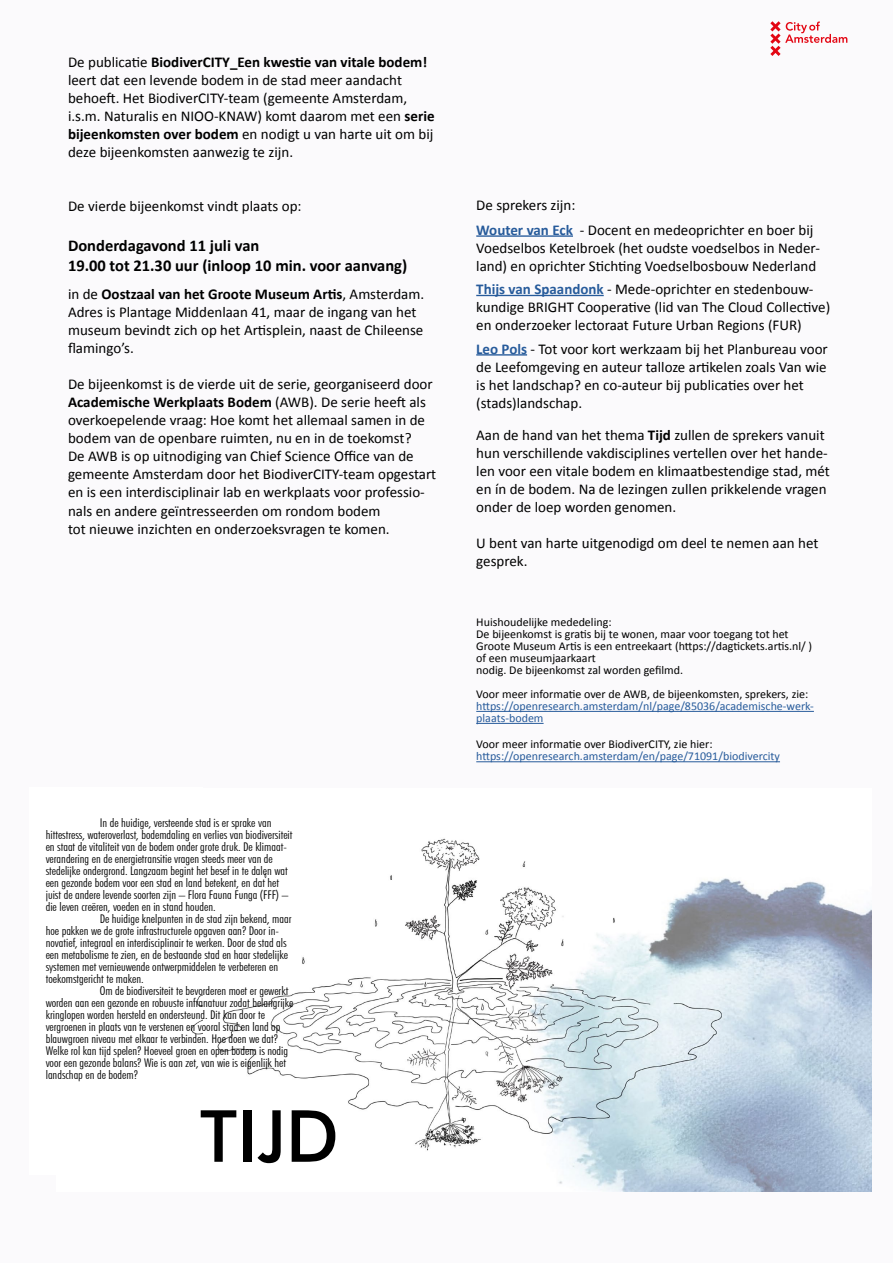
<style>
.page{position:relative;width:893px;height:1263px;background:#fff}
.page>*{position:absolute;margin:0;border:0;box-sizing:border-box;transform-origin:0 0}
.t1{font:500 72px "Futura BT";color:#000}
.t2{font:700 16.5px/19.8px "Calibri";color:#000}
.t3{font:15px/18px "Calibri";color:#000}
.t4{font:300 condensed 12px "Futura BT";color:#000;scale:1.1 1}
.t5{font:12px/12px "Calibri";color:#000}
.t6{font:12px/12px "Calibri";color:#275b9b}
.s1{font-weight:700}
.s2{font-weight:700;color:#275b9b}
</style>
<div class="page">
<img style="left:202px;top:838px;width:670px;height:353px">
<hr style="left:476px;top:235px;width:97px;height:2px;background:#275b9b">
<hr style="left:476px;top:295px;width:128px;height:1px;background:#275b9b">
<hr style="left:476px;top:354px;width:51px;height:2px;background:#275b9b">
<hr style="left:476px;top:711px;width:338px;height:1px;background:#275b9b">
<hr style="left:476px;top:723px;width:68px;height:1px;background:#275b9b">
<hr style="left:476px;top:761px;width:304px;height:1px;background:#275b9b">
<svg style="left:770px;top:21px;width:77px;height:35px"></svg>
<p class="t3" style="left:68px;top:53px;width:368px">De publicatie <span class="s1">BiodiverCITY_Een kwestie van vitale bodem! </span>leert dat een levende bodem in de stad meer aandacht behoeft. Het BiodiverCITY-team (gemeente Amsterdam, i.s.m. Naturalis en NIOO-KNAW) komt daarom met een <span class="s1">serie bijeenkomsten over bodem</span> en nodigt u van harte uit om bij deze bijeenkomsten aanwezig te zijn.</p>
<p class="t3" style="left:68px;top:197px;width:235px">De vierde bijeenkomst vindt plaats op:</p>
<p class="t2" style="left:68px;top:235px;width:341px">Donderdagavond 11 juli van<br>19.00 tot 21.30 uur (inloop 10 min. voor aanvang)</p>
<p class="t3" style="left:68px;top:286px;width:358px">in de <span class="s1">Oostzaal van het Groote Museum Artis</span>, Amsterdam.<br>Adres is Plantage Middenlaan 41, maar de ingang van het museum bevindt zich op het Artisplein, naast de Chileense flamingo’s.</p>
<p class="t3" style="left:68px;top:376px;width:370px">De bijeenkomst is de vierde uit de serie, georganiseerd door <span class="s1">Academische Werkplaats Bodem</span> (AWB). De serie heeft als overkoepelende vraag: Hoe komt het allemaal samen in de bodem van de openbare ruimten, nu en in de toekomst?<br>De AWB is op uitnodiging van Chief Science Office van de gemeente Amsterdam door het BiodiverCITY-team opgestart en is een interdisciplinair lab en werkplaats voor professio&shy;nals en andere geïntresseerden om rondom bodem<br>tot nieuwe inzichten en onderzoeksvragen te komen.</p>
<p class="t4" style="left:100px;top:815px;width:158px">In de huidige, versteende stad is er sprake van</p>
<p class="t4" style="left:46px;top:827px;width:226px">hittestress, wateroverlast, bodemdaling en verlies van biodiversiteit</p>
<p class="t4" style="left:46px;top:839px;width:221px">en staat de vitaliteit van de bodem onder grote druk. De klimaat-</p>
<p class="t4" style="left:46px;top:851px;width:208px">verandering en de energietransitie vragen steeds meer van de</p>
<p class="t4" style="left:46px;top:863px;width:222px">stedelijke ondergrond. Langzaam begint het besef in te dalen wat</p>
<p class="t4" style="left:46px;top:875px;width:214px">een gezonde bodem voor een stad en land betekent, en dat het</p>
<p class="t4" style="left:46px;top:887px;width:222px">juist de andere levende soorten zijn – Flora Fauna Funga (FFF) –</p>
<p class="t4" style="left:46px;top:899px;width:156px">die leven creëren, voeden en in stand houden.</p>
<p class="t4" style="left:100px;top:911px;width:176px">De huidige knelpunten in de stad zijn bekend, maar</p>
<p class="t4" style="left:46px;top:923px;width:213px">hoe pakken we de grote infrastructurele opgaven aan? Door in-</p>
<p class="t4" style="left:46px;top:935px;width:221px">novatief, integraal en interdisciplinair te werken. Door de stad als</p>
<p class="t4" style="left:46px;top:947px;width:222px">een metabolisme te zien, en de bestaande stad en haar stedelijke</p>
<p class="t4" style="left:46px;top:959px;width:213px">systemen met vernieuwende ontwerpmiddelen te verbeteren en</p>
<p class="t4" style="left:46px;top:971px;width:91px">toekomstgericht te maken.</p>
<p class="t4" style="left:100px;top:983px;width:173px">Om de biodiversiteit te bevorderen moet er gewerkt</p>
<p class="t4" style="left:46px;top:995px;width:227px">worden aan een gezonde en robuuste infranatuur zodat belangrijke</p>
<p class="t4" style="left:46px;top:1007px;width:201px">kringlopen worden hersteld en ondersteund. Dit kan door te</p>
<p class="t4" style="left:46px;top:1019px;width:215px">vergroenen in plaats van te verstenen en vooral stad en land op</p>
<p class="t4" style="left:46px;top:1031px;width:213px">blauwgroen niveau met elkaar te verbinden. Hoe doen we dat?</p>
<p class="t4" style="left:46px;top:1043px;width:222px">Welke rol kan tijd spelen? Hoeveel groen en open bodem is nodig</p>
<p class="t4" style="left:46px;top:1055px;width:220px">voor een gezonde balans? Wie is aan zet, van wie is eigenlijk het</p>
<p class="t4" style="left:46px;top:1067px;width:85px">landschap en de bodem?</p>
<h1 class="t1" style="left:200px;top:1092px;width:140px">TIJD</h1>
<p class="t3" style="left:476px;top:192px;width:339px;line-height:25.2px">De sprekers zijn:<br><span class="s2">Wouter van Eck</span> - Docent en medeoprichter en boer bij</p>
<p class="t3" style="left:476px;top:239px;width:345px">Voedselbos Ketelbroek (het oudste voedselbos in Neder&shy;land) en oprichter Stichting Voedselbosbouw Nederland</p>
<p class="t3" style="left:476px;top:280px;width:355px"><span class="s2">Thijs van Spaandonk</span> - Mede-oprichter en stedenbouw&shy;kundige BRIGHT Cooperative (lid van The Cloud Collective) en onderzoeker lectoraat Future Urban Regions (FUR)</p>
<p class="t3" style="left:476px;top:340px;width:353px"><span class="s2">Leo Pols</span> - Tot voor kort werkzaam bij het Planbureau voor de Leefomgeving en auteur talloze artikelen zoals Van wie is het landschap? en co-auteur bij publicaties over het (stads)landschap.</p>
<p class="t3" style="left:476px;top:426px;width:355px">Aan de hand van het thema <span class="s1">Tijd</span> zullen de sprekers vanuit hun verschillende vakdisciplines vertellen over het hande&shy;len voor een vitale bodem en klimaatbestendige stad, mét en ín de bodem. Na de lezingen zullen prikkelende vragen onder de loep worden genomen.</p>
<p class="t3" style="left:476px;top:534px;width:344px">U bent van harte uitgenodigd om deel te nemen aan het gesprek.</p>
<p class="t5" style="left:476px;top:616px;width:337px">Huishoudelijke mededeling:<br>De bijeenkomst is gratis bij te wonen, maar voor toegang tot het Groote Museum Artis is een entreekaart (https://dagtickets.artis.nl/ ) of een museumjaarkaart<br>nodig. De bijeenkomst zal worden gefilmd.</p>
<p class="t5" style="left:476px;top:688px;width:334px">Voor meer informatie over de AWB, de bijeenkomsten, sprekers, zie:</p>
<p class="t6" style="left:476px;top:700px;width:339px">https://openresearch.amsterdam/nl/page/85036/academische-werk&shy;plaats-bodem</p>
<p class="t5" style="left:476px;top:738px;width:238px">Voor meer informatie over BiodiverCITY, zie hier:</p>
<p class="t6" style="left:476px;top:750px;width:305px">https://openresearch.amsterdam/en/page/71091/biodivercity</p>
</div>
